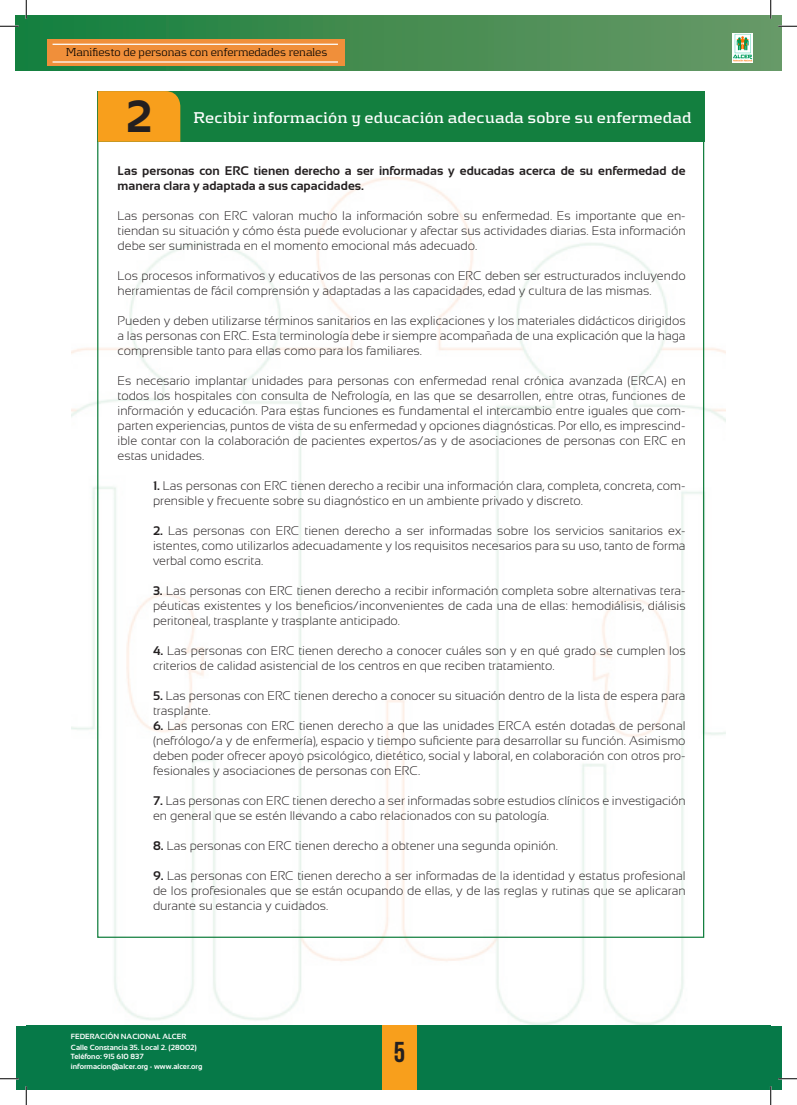
<style>
.page{position:relative;width:797px;height:1105px;background:#fff}
.page>*{position:absolute;margin:0;border:0;box-sizing:border-box;transform-origin:0 0}
.t1{font:700 45px "Kontrapunkt Bob";color:#231f20}
.t2{font:700 28.75px "Bebas Neue";color:#231f20}
.t3{font:700 16.25px "Kontrapunkt";color:#fff}
.body_text{font:300 12.5px/15px "Sansation";color:#231f20;text-align:justify}
.body_text-2{font:700 12.5px/15px "Sansation";color:#231f20}
.t4{font:300 11.88px "Kontrapunkt";color:#000}
.t5{font:700 7.5px "Sansation";color:#fff}
.s1{font-weight:700}
</style>
<div class="page">
<img style="left:71px;top:177px;width:654px;height:848px">
<div style="left:16px;top:1026px;width:765px;height:63px;background:#067948"></div>
<div style="left:16px;top:16px;width:765px;height:55px;background:linear-gradient(to right,#137e3a,#729d6c)"></div>
<div style="left:382px;top:1026px;width:34px;height:63px;background:#f89f1c"></div>
<div style="left:47px;top:39px;width:297px;height:27px;background:#f08f3a"></div>
<hr style="left:53px;top:44px;width:285px;height:1px;background:#fff">
<hr style="left:53px;top:61px;width:285px;height:2px;background:#fff">
<div style="left:97px;top:91px;width:607px;height:50px;background:#137f3f"></div>
<div style="left:98px;top:91px;width:82px;height:51px;background:#f89f1c"></div>
<svg style="left:0;top:25px;width:19px;height:2px"></svg>
<svg style="left:778px;top:25px;width:19px;height:2px"></svg>
<svg style="left:0;top:1078px;width:19px;height:1px"></svg>
<svg style="left:778px;top:1078px;width:19px;height:1px"></svg>
<svg style="left:25px;top:0;width:2px;height:19px"></svg>
<svg style="left:25px;top:1086px;width:2px;height:19px"></svg>
<svg style="left:770px;top:0;width:1px;height:19px"></svg>
<svg style="left:770px;top:1086px;width:1px;height:19px"></svg>
<p class="t4" style="left:56px;top:46px;width:280px">Manifiesto de pacientes con enfermedad r nal crónica</p>
<p class="t4" style="left:66px;top:46px;width:263px">Manifiesto de personas con enfermedades renales</p>
<p class="t1" style="left:125px;top:90px;width:29px">2</p>
<p class="t3" style="left:193px;top:108px;width:500px">Recibir información y educación adecuada sobre su enfermedad</p>
<p class="body_text-2" style="left:117px;top:163px;width:569px">Las personas con ERC tienen derecho a ser informadas y educadas acerca de su enfermedad de manera clara y adaptada a sus capacidades.</p>
<p class="body_text" style="left:117px;top:208px;width:569px">Las personas con ERC valoran mucho la información sobre su enfermedad. Es importante que en&shy;tiendan su situación y cómo ésta puede evolucionar y afectar sus actividades diarias. Esta información debe ser suministrada en el momento emocional más adecuado.</p>
<p class="body_text" style="left:117px;top:268px;width:569px">Los procesos informativos y educativos de las personas con ERC deben ser estructurados incluyendo herramientas de fácil comprensión y adaptadas a las capacidades, edad y cultura de las mismas.</p>
<p class="body_text" style="left:117px;top:313px;width:569px">Pueden y deben utilizarse términos sanitarios en las explicaciones y los materiales didácticos dirigidos a las personas con ERC. Esta terminología debe ir siempre acompañada de una explicación que la haga comprensible tanto para ellas como para los familiares.</p>
<p class="body_text" style="left:117px;top:373px;width:569px">Es necesario implantar unidades para personas con enfermedad renal crónica avanzada (ERCA) en todos los hospitales con consulta de Nefrología, en las que se desarrollen, entre otras, funciones de información y educación. Para estas funciones es fundamental el intercambio entre iguales que com&shy;parten experiencias, puntos de vista de su enfermedad y opciones diagnósticas. Por ello, es imprescind&shy;ible contar con la colaboración de pacientes expertos/as y de asociaciones de personas con ERC en estas unidades.</p>
<p class="body_text" style="left:153px;top:478px;width:534px"><span class="s1">1.</span> Las personas con ERC tienen derecho a recibir una información clara, completa, concreta, com&shy;prensible y frecuente sobre su diagnóstico en un ambiente privado y discreto.</p>
<p class="body_text" style="left:153px;top:523px;width:534px"><span class="s1">2.</span> Las personas con ERC tienen derecho a ser informadas sobre los servicios sanitarios ex&shy;istentes, como utilizarlos adecuadamente y los requisitos necesarios para su uso, tanto de forma verbal como escrita.</p>
<p class="body_text" style="left:153px;top:583px;width:534px"><span class="s1">3.</span> Las personas con ERC tienen derecho a recibir información completa sobre alternativas tera&shy;péuticas existentes y los beneficios/inconvenientes de cada una de ellas: hemodiálisis, diálisis peritoneal, trasplante y trasplante anticipado.</p>
<p class="body_text" style="left:153px;top:643px;width:534px"><span class="s1">4.</span> Las personas con ERC tienen derecho a conocer cuáles son y en qué grado se cumplen los criterios de calidad asistencial de los centros en que reciben tratamiento.</p>
<p class="body_text" style="left:153px;top:688px;width:534px"><span class="s1">5.</span> Las personas con ERC tienen derecho a conocer su situación dentro de la lista de espera para trasplante.</p>
<p class="body_text" style="left:153px;top:718px;width:534px"><span class="s1">6.</span> Las personas con ERC tienen derecho a que las unidades ERCA estén dotadas de personal (nefrólogo/a y de enfermería), espacio y tiempo suficiente para desarrollar su función. Asimismo deben poder ofrecer apoyo psicológico, dietético, social y laboral, en colaboración con otros pro&shy;fesionales y asociaciones de personas con ERC.</p>
<p class="body_text" style="left:153px;top:793px;width:534px"><span class="s1">7.</span> Las personas con ERC tienen derecho a ser informadas sobre estudios clínicos e investigación en general que se estén llevando a cabo relacionados con su patología.</p>
<p class="body_text" style="left:153px;top:838px;width:406px"><span class="s1">8.</span> Las personas con ERC tienen derecho a obtener una segunda opinión.</p>
<p class="body_text" style="left:153px;top:868px;width:534px"><span class="s1">9.</span> Las personas con ERC tienen derecho a ser informadas de la identidad y estatus profesional de los profesionales que se están ocupando de ellas, y de las reglas y rutinas que se aplicaran durante su estancia y cuidados.</p>
<p class="t5" style="left:71px;top:1032px;width:117px">FEDERACIÓN NACIONAL ALCER</p>
<p class="t5" style="left:71px;top:1043px;width:128px">Calle Constancia 35. Local 2. (28002)</p>
<p class="t5" style="left:71px;top:1052px;width:74px">Teléfono: 915 610 837</p>
<p class="t5" style="left:71px;top:1063px;width:133px">informacion@alcer.org - www.alcer.org</p>
<p class="t2" style="left:394px;top:1036px;width:13px">4</p>
<p class="t2" style="left:394px;top:1036px;width:13px">5</p>
</div>
